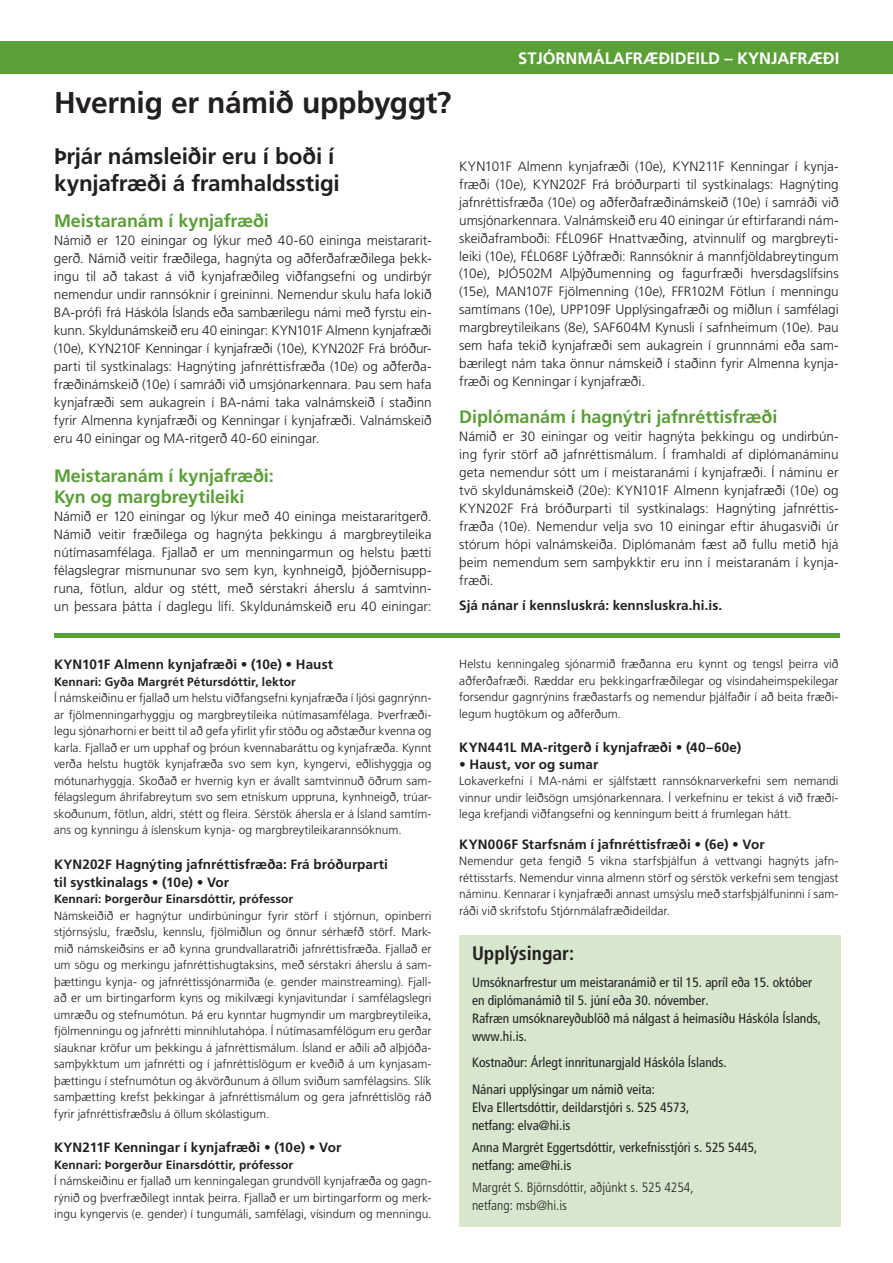
<style>
.page{position:relative;width:893px;height:1263px;background:#fff}
.page>*{position:absolute;margin:0;border:0;box-sizing:border-box;transform-origin:0 0}
.t1{font:700 30px "Frutiger";letter-spacing:-.01em;color:#231f20}
.t2{font:700 22.5px/27px "Frutiger";letter-spacing:-.01em;color:#231f20}
.t3{font:700 condensed 19.5px "Frutiger";color:#231f20}
.t4{font:700 18px/21px "Frutiger";letter-spacing:-.005em;color:#5b9f37}
.t5{font:700 16.5px "Frutiger";letter-spacing:-.005em;color:#fff}
.t6{font:300 13.5px/18px "Frutiger";color:#231f20;text-align:justify}
.t7{font:condensed 13.5px/18px "Frutiger";color:#231f20}
.t8{font:700 13.5px/18px "Frutiger";letter-spacing:.005em;color:#231f20}
.t9{font:300 condensed 13.5px/18px "Frutiger";color:#231f20}
.t10{font:300 12px/16.5px "Frutiger";color:#231f20;text-align:justify}
.t11{font:700 12px "Frutiger";letter-spacing:.01em;color:#231f20}
</style>
<div class="page">
<div style="left:459px;top:936px;width:382px;height:291px;background:#d7e6cd"></div>
<div style="left:54px;top:633px;width:786px;height:5px;background:#5b9f37"></div>
<div style="left:0;top:41px;width:893px;height:32px;background:#5b9f37"></div>
<h1 class="t1" style="left:54px;top:85px;width:399px">Hvernig er námið uppbyggt?</h1>
<h3 class="t5" style="left:518px;top:48px;width:252px">Stjórnmálafræðideild – KYNJAFRÆÐI</h3>
<h2 class="t2" style="left:54px;top:142px;width:287px">Þrjár námsleiðir eru í boði í kynjafræði á framhaldsstigi</h2>
<h3 class="t4" style="left:54px;top:210px;width:216px">M eistaranám í kynjafræði</h3>
<p class="t6" style="left:54px;top:231px;width:379px">Námið er 120 einingar og lýkur með 40-60 eininga meistararit&shy;gerð. Námið veitir fræðilega, hagnýta og aðferðafræðilega þekk&shy;ingu til að takast á við kynjafræðileg viðfangsefni og undirbýr nemendur undir rannsóknir í greininni. Nemendur skulu hafa lokið BA--prófi frá Háskóla Íslands eða sambærilegu námi með fyrstu ein&shy;kunn. Skyldunámskeið eru 40 einingar: KYN101F Almenn kynjafræði (10e), KYN210F Kenningar í kynjafræði (10e), KYN202F Frá bróður&shy;parti til systkinalags: Hagnýting jafnréttisfræða (10e) og aðferða&shy;fræðinámskeið (10e) í samráði við umsjónarkennara. Þau sem hafa kynjafræði sem aukagrein í BA-námi taka valnámskeið í staðinn fyrir Almenna kynjafræði og Kenningar í kynjafræði. Valnámskeið eru 40 einingar og MA-ritgerð 40-60 einingar.</p>
<h3 class="t4" style="left:54px;top:465px;width:221px">M eistaranám í kynjafræði:<br>Kyn og margbreytileiki</h3>
<p class="t6" style="left:54px;top:507px;width:379px">Námið er 120 einingar og lýkur með 40 eininga meistararitgerð.<br>Námið veitir fræðilega og hagnýta þekkingu á margbreytileika nútímasamfélaga. Fjallað er um menningarmun og helstu þætti félagslegrar mismununar svo sem kyn, kynhneigð, þjóðernisupp&shy;runa, fötlun, aldur og stétt, með sérstakri áherslu á samtvinn&shy;un þessara þátta í daglegu lífi. Skyldunámskeið eru 40 einingar:</p>
<p class="t6" style="left:459px;top:157px;width:381px">KYN101F Almenn kynjafræði (10e), KYN211F Kenningar í kynja&shy;fræði (10e), KYN202F Frá bróðurparti til systkinalags: Hagnýting jafnréttisfræða (10e) og aðferðafræðinámskeið (10e) í samráði við umsjónarkennara. Valnámskeið eru 40 einingar úr eftirfarandi nám&shy;skeiðaframboði: FÉL096F Hnattvæðing, atvinnulíf og margbreyti&shy;leiki (10e), FÉL068F Lýðfræði: Rannsóknir á mannfjöldabreytingum (10e), ÞJÓ502M Alþýðumenning og fagurfræði hversdagslífsins (15e), MAN107F Fjölmenning (10e), FFR102M Fötlun í menningu samtímans (10e), UPP109F Upplýsingafræði og miðlun í samfélagi margbreytileikans (8e), SAF604M Kynusli í safnheimum (10e). Þau sem hafa tekið kynjafræði sem aukagrein í grunnnámi eða sam&shy;bærilegt nám taka önnur námskeið í staðinn fyrir Almenna kynja&shy;fræði og Kenningar í kynjafræði.</p>
<h3 class="t4" style="left:459px;top:406px;width:320px">Diplómanám í hagnýtri jafnréttisfræði</h3>
<p class="t6" style="left:459px;top:427px;width:381px">Námið er 30 einingar og veitir hagnýta þekkingu og undirbún&shy;ing fyrir störf að jafnréttismálum. Í framhaldi af diplómanáminu geta nemendur sótt um í meistaranámi í kynjafræði. Í náminu er tvö skyldunámskeið (20e): KYN101F Almenn kynjafræði (10e) og KYN202F Frá bróðurparti til systkinalags: Hagnýting jafnréttis&shy;fræða (10e). Nemendur velja svo 10 einingar eftir áhugasviði úr stórum hópi valnámskeiða. Diplómanám fæst að fullu metið hjá þeim nemendum sem samþykktir eru inn í meistaranám í kynja&shy;fræði.</p>
<p class="t8" style="left:459px;top:596px;width:265px">Sjá nánar í kennsluskrá: kennsluskra.hi.is.</p>
<p class="t8" style="left:54px;top:655px;width:280px">KYN101F Almenn kynjafræði • (10e) • Haust</p>
<p class="t11" style="left:54px;top:674px;width:243px">Kennari: Gyða M argrét Pétursdóttir, lektor</p>
<p class="t10" style="left:54px;top:690px;width:379px">Í námskeiðinu er fjallað um helstu viðfangsefni kynjafræða í ljósi gagnrýnn&shy;ar fjölmenningarhyggju og margbreytileika nútímasamfélaga. Þverfræði&shy;legu sjónarhorni er beitt til að gefa yfirlit yfir stöðu og aðstæður kvenna og karla. Fjallað er um upphaf og þróun kvennabaráttu og kynjafræða. Kynnt verða helstu hugtök kynjafræða svo sem kyn, kyngervi, eðlishyggja og mótunarhyggja. Skoðað er hvernig kyn er ávallt samtvinnuð öðrum sam&shy;félagslegum áhrifabreytum svo sem etnískum uppruna, kynhneigð, trúar&shy;skoðunum, fötlun, aldri, stétt og fleira. Sérstök áhersla er á Ísland samtím&shy;ans og kynningu á íslenskum kynja- og margbreytileikarannsóknum.</p>
<p class="t8" style="left:54px;top:855px;width:335px">KYN202F Hagnýting jafnréttisfræða: Frá bróðurparti til systkinalags • (10e) • Vor</p>
<p class="t11" style="left:54px;top:892px;width:241px">Kennari: Þorgerður Einarsdóttir, prófessor</p>
<p class="t10" style="left:54px;top:907px;width:379px">Námskeiðið er hagnýtur undirbúningur fyrir störf í stjórnun, opinberri stjórnsýslu, fræðslu, kennslu, fjölmiðlun og önnur sérhæfð störf. Mark&shy;mið námskeiðsins er að kynna grundvallaratriði jafnréttisfræða. Fjallað er um sögu og merkingu jafnréttishugtaksins, með sérstakri áherslu á sam&shy;þættingu kynja- og jafnréttissjónarmiða (e. gender mainstreaming). Fjall&shy;að er um birtingarform kyns og mikilvægi kynjavitundar í samfélagslegri umræðu og stefnumótun. Þá eru kynntar hugmyndir um margbreytileika, fjölmenningu og jafnrétti minnihlutahópa. Í nútímasamfélögum eru gerðar síauknar kröfur um þekkingu á jafnréttismálum. Ísland er aðili að alþjóða&shy;samþykktum um jafnrétti og í jafnréttislögum er kveðið á um kynjasam&shy;þættingu í stefnumótun og ákvörðunum á öllum sviðum samfélagsins. Slík samþætting krefst þekkingar á jafnréttismálum og gera jafnréttislög ráð fyrir jafnréttisfræðslu á öllum skólastigum.</p>
<p class="t8" style="left:54px;top:1138px;width:289px">KYN211F Kenningar í kynjafræði • (10e) • Vor</p>
<p class="t11" style="left:54px;top:1157px;width:241px">Kennari: Þorgerður Einarsdóttir, prófessor</p>
<p class="t10" style="left:54px;top:1173px;width:379px">Í námskeiðinu er fjallað um kenningalegan grundvöll kynjafræða og gagn&shy;rýnið og þverfræðilegt inntak þeirra. Fjallað er um birtingarform og merk&shy;ingu kyngervis (e. gender) í tungumáli, samfélagi, vísindum og menningu.</p>
<p class="t10" style="left:459px;top:656px;width:381px">Helstu kenningaleg sjónarmið fræðanna eru kynnt og tengsl þeirra við aðferðafræði. Ræddar eru þekkingarfræðilegar og vísindaheimspekilegar forsendur gagnrýnins fræðastarfs og nemendur þjálfaðir í að beita fræði&shy;legum hugtökum og aðferðum.</p>
<p class="t8" style="left:459px;top:738px;width:284px">KYN441L MA-ritgerð í kynjafræði • (40–60e)</p>
<p class="t8" style="left:459px;top:755px;width:141px">• Haust, vor og sumar</p>
<p class="t10" style="left:459px;top:773px;width:381px">Lokaverkefni í MA-námi er sjálfstætt rannsóknarverkefni sem nemandi vinnur undir leiðsögn umsjónarkennara. Í verkefninu er tekist á við fræði&shy;lega krefjandi viðfangsefni og kenningum beitt á frumlegan hátt.</p>
<p class="t8" style="left:459px;top:835px;width:307px">KYN006F Starfsnám í jafnréttisfræði • (6e) • Vor</p>
<p class="t10" style="left:459px;top:853px;width:381px">Nemendur geta fengið 5 vikna starfsþjálfun á vettvangi hagnýts jafn&shy;réttisstarfs. Nemendur vinna almenn störf og sérstök verkefni sem tengjast náminu. Kennarar í kynjafræði annast umsýslu með starfsþjálfuninni í sam&shy;ráði við skrifstofu Stjórnmálafræðideildar.</p>
<h3 class="t3" style="left:472px;top:942px;width:104px">Upplýsingar:</h3>
<p class="t7" style="left:472px;top:973px;width:351px">Umsóknarfrestur um meistaranámið er til 15. apríl eða 15. október en diplómanámið til 5. júní eða 30. nóvember.<br>Rafræn umsóknareyðublöð má nálgast á heimasíðu Háskóla Íslands, www.hi.is.</p>
<p class="t7" style="left:472px;top:1049px;width:256px;line-height:26.5px">Kostnaður: Árlegt innritunargjald Háskóla Íslands.<br>Nánari upplýsingar um námið veita:</p>
<p class="t7" style="left:472px;top:1098px;width:219px">Elva Ellertsdóttir, deildarstjóri s. 525 4573, netfang: elva@hi.is</p>
<p class="t7" style="left:472px;top:1138px;width:287px">Anna Margrét Eggertsdóttir, verkefnisstjóri s. 525 5445, netfang: ame@hi.is</p>
<p class="t9" style="left:472px;top:1179px;width:223px">Margrét S. Björnsdóttir, aðjúnkt s. 525 4254, netfang: msb@hi.is</p>
</div>
